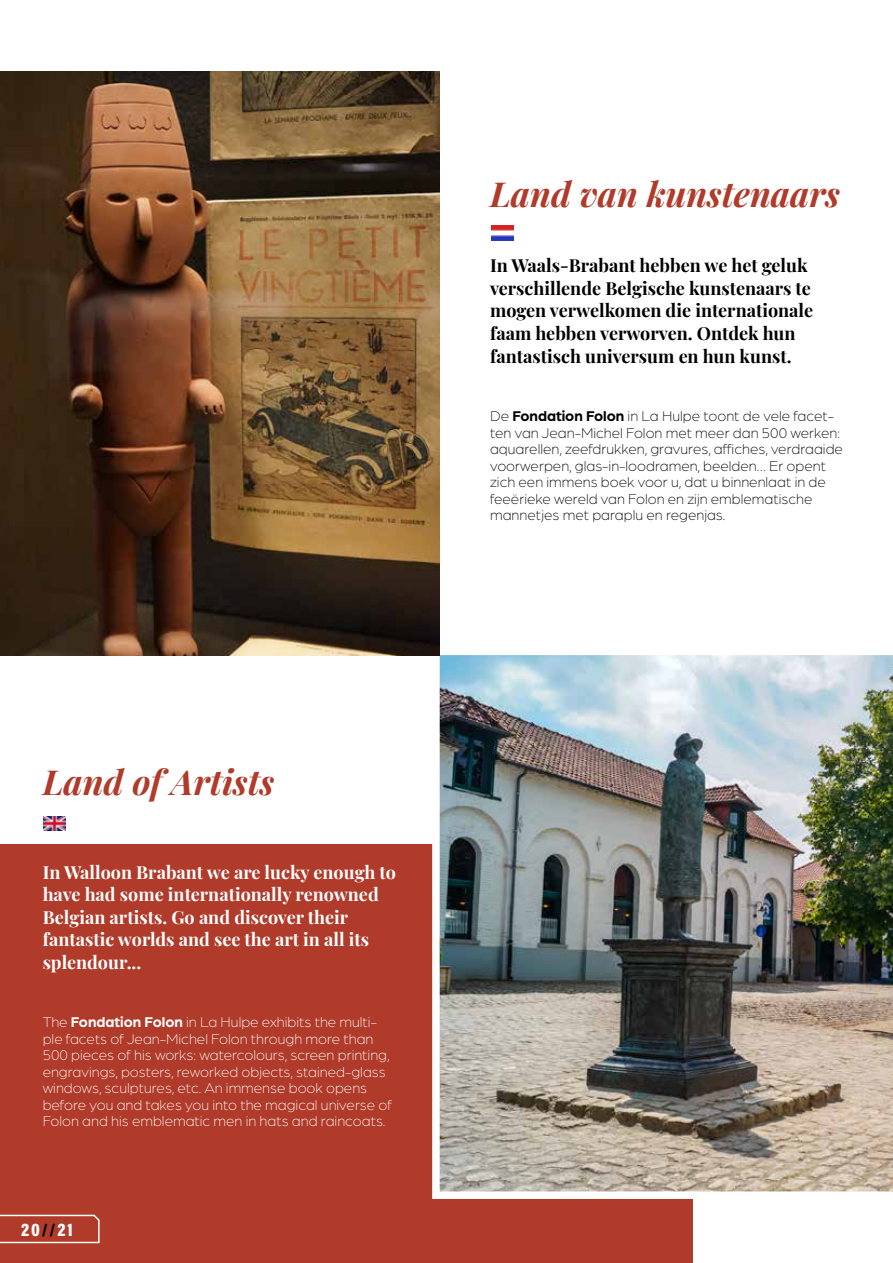
<style>
.page{position:relative;width:893px;height:1263px;background:#fff}
.page>*{position:absolute;margin:0;border:0;box-sizing:border-box;transform-origin:0 0}
.t1{font:italic 700 34.5px "Playfair Display";color:#b13b2b}
.t2{font:700 18px/22.5px "Playfair Display";color:#000}
.t3{font:700 18px/22.5px "Playfair Display";color:#fff}
.t4{font:900 18px "Acumin Pro Cond";color:#fff}
.t5{font:300 15px/16.5px "Arboria";color:#fff}
.t6{font:300 15px/16.5px "Arboria";color:#000}
.s1{font-weight:700}
.s2{color:#000}
</style>
<div class="page">
<div style="left:0;top:844px;width:692px;height:419px;background:#b13b2b"></div>
<img style="left:428px;top:655px;width:465px;height:548px">
<img style="left:0;top:71px;width:440px;height:584px">
<hr style="left:892px;top:71px;width:1px;height:281px;background:#c6c6c6">
<img style="left:491px;top:225px;width:22px;height:15px">
<img style="left:44px;top:817px;width:22px;height:13px">
<svg style="left:0;top:1214px;width:100px;height:30px"></svg>
<hr style="left:892px;top:363px;width:1px;height:264px;background:#c6c6c6">
<h1 class="t1" style="left:490px;top:166px;width:351px">Land van kunstenaars</h1>
<p class="t2" style="left:490px;top:253px;width:325px">In Waals-Brabant hebben we het geluk verschillende Belgische kunstenaars te mogen verwelkomen die internationale faam hebben verworven. Ontdek hun fantastisch universum en hun kunst.</p>
<p class="t6" style="left:490px;top:407px;width:354px">De <span class="s1">Fondation Folon</span> in La Hulpe toont de vele facet&shy;ten van Jean-Michel Folon met meer dan 500 werken: aquarellen, zeefdrukken, gravures, affiches, verdraaide voorwerpen, glas-in-loodramen, beelden… Er opent zich een immens boek voor u, dat u binnenlaat in de feeërieke wereld van Folon en zijn emblematische mannetjes met paraplu en regenjas.</p>
<h1 class="t1" style="left:43px;top:754px;width:233px">Land of Artists</h1>
<p class="t3" style="left:43px;top:859px;width:355px">In Walloon Brabant we are lucky enough to have had some internationally renowned Belgian artists. Go and discover their fantastic worlds and see the art in all its splendour...</p>
<p class="t5" style="left:43px;top:1014px;width:351px">The <span class="s1">Fondation Folon</span> in La Hulpe exhibits the multi&shy;ple facets of Jean-Michel Folon through more than 500 pieces of his works: watercolours, screen printing, engravings, posters, reworked objects, stained-glass windows, sculptures, etc. An immense book opens before you and takes you into the magical universe of Folon and his emblematic men in hats and raincoats.</p>
<p class="t4" style="left:21px;top:1217px;width:53px">20<span class="s2">//</span>21</p>
</div>
